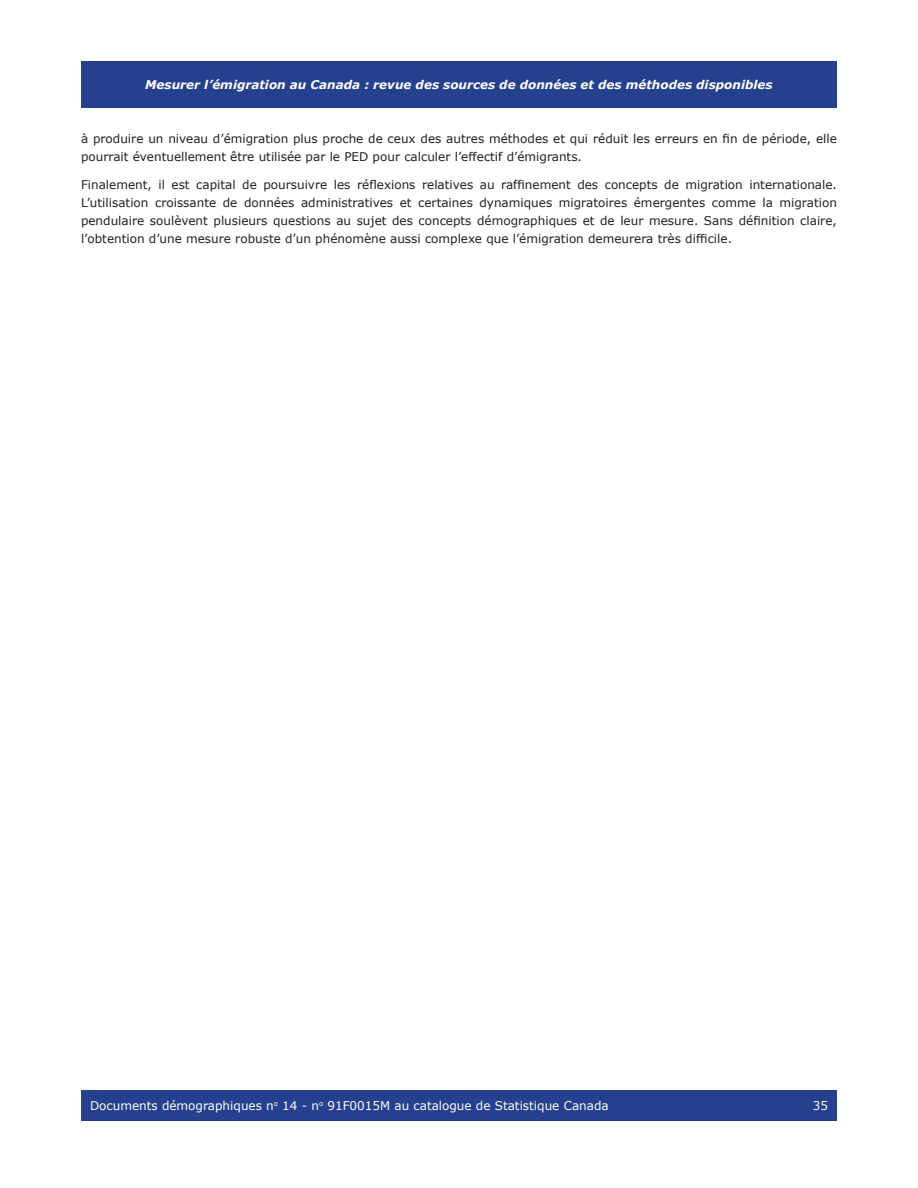
<style>
.page{position:relative;width:918px;height:1188px;background:#fff}
.page>*{position:absolute;margin:0;border:0;box-sizing:border-box;transform-origin:0 0}
.Regular_Paragraph{font:12px/18px "Verdana";color:#231f20}
.t1{font:italic 700 12px "Verdana";color:#fff}
.t2{font:12px "Verdana";color:#fff}
</style>
<div class="page">
<div style="left:671px;top:1090px;width:166px;height:30px;background:#25408f"></div>
<div style="left:81px;top:62px;width:756px;height:46px;background:#25408f"></div>
<div style="left:81px;top:1090px;width:590px;height:30px;background:#25408f"></div>
<p class="t1" style="left:145px;top:77px;width:629px">Mesurer l’émigration au Canada : revue des sources de données et des méthodes disponibles</p>
<p class="Regular_Paragraph" style="left:81px;top:130px;width:757px">à produire un niveau d’émigration plus proche de ceux des autres méthodes et qui réduit les erreurs en fin de période, elle pourrait éventuellement être utilisée par le PED pour calculer l’effectif d’émigrants.</p>
<p class="Regular_Paragraph" style="left:81px;top:175px;width:758px;text-align:justify">Finalement, il est capital de poursuivre les réflexions relatives au raffinement des concepts de migration internationale.<br>L’utilisation croissante de données administratives et certaines dynamiques migratoires émergentes comme la migration pendulaire soulèvent plusieurs questions au sujet des concepts démographiques et de leur mesure. Sans définition claire, l’obtention d’une mesure robuste d’un phénomène aussi complexe que l’émigration demeurera très difficile.</p>
<p class="t2" style="left:90px;top:1097px;width:520px">Documents démographiques n<sup>o</sup> 14 - n<sup>o</sup> 91F0015M au catalogue de Statistique Canada</p>
<p class="t2" style="left:813px;top:1097px;width:17px">35</p>
</div>
